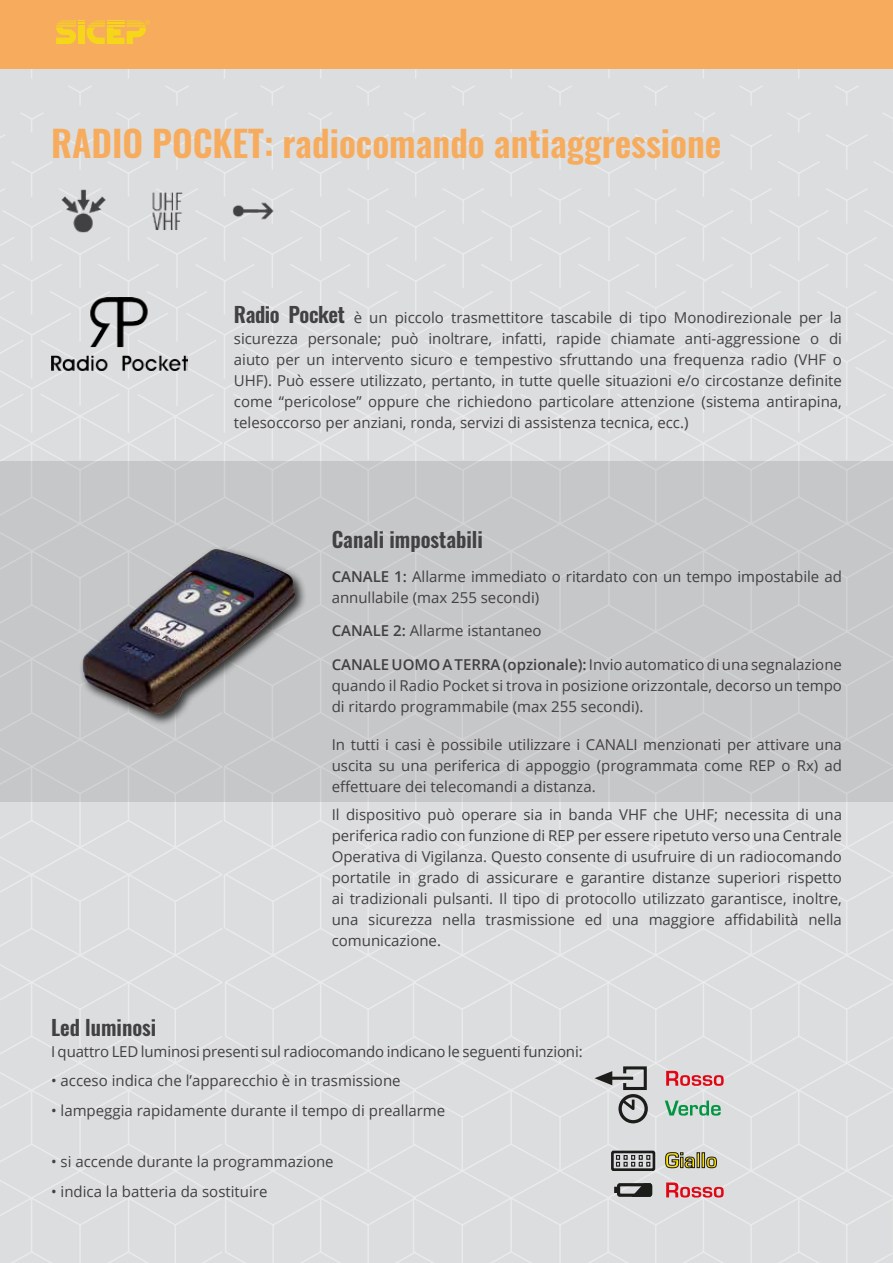
<style>
.page{position:relative;width:893px;height:1263px;background:#fff}
.page>*{position:absolute;margin:0;border:0;box-sizing:border-box;transform-origin:0 0}
.t1{font:600 36px "Oswald";color:#f7ac5d}
.t2{font:600 21px "Oswald";color:#414042}
.t3{font:15px/21px "Open Sans";color:#414042;text-align:justify}
.s1{font-family:"Oswald";font-weight:600;font-size:21px}
.s2{font-weight:600}
</style>
<div class="page">
<div style="left:227px;top:68px;width:666px;height:1195px;background:#dcddde"></div>
<svg style="left:0;top:68px;width:227px;height:1195px;background:#ddddde"></svg>
<div style="left:127px;top:111px;width:97px;height:1152px;background:#dcddde"></div>
<div style="left:0;top:0;width:893px;height:68px;background:#f7ac5d"></div>
<svg style="left:56px;top:20px;width:94px;height:24px"></svg>
<div style="left:0;top:461px;width:893px;height:340px;background:#c6c7c8"></div>
<svg style="left:666px;top:1182px;width:58px;height:15px"></svg>
<svg style="left:665px;top:1152px;width:52px;height:16px"></svg>
<svg style="left:665px;top:1100px;width:56px;height:15px"></svg>
<svg style="left:666px;top:1071px;width:58px;height:15px"></svg>
<div style="left:617px;top:1183px;width:35px;height:14px;border:3px solid #1c1c1b"></div>
<svg style="left:628px;top:1181px;width:26px;height:17px"></svg>
<svg style="left:614px;top:1187px;width:5px;height:6px"></svg>
<div style="left:618px;top:1094px;width:30px;height:29px;border:3px solid #1c1c1b;border-radius:50%"></div>
<svg style="left:619px;top:1097px;width:17px;height:17px"></svg>
<div style="left:611px;top:1150px;width:44px;height:21px;border:3px solid #1c1c1b"></div>
<svg style="left:616px;top:1155px;width:34px;height:11px"></svg>
<hr style="left:611px;top:1077px;width:22px;height:3px;background:#1c1c1b">
<svg style="left:595px;top:1071px;width:17px;height:14px"></svg>
<svg style="left:622px;top:1065px;width:26px;height:26px"></svg>
<div style="left:79px;top:545px;width:228px;height:181px;background:#000;opacity:.75"></div>
<img style="left:82px;top:549px;width:213px;height:165px">
<img style="left:51px;top:298px;width:136px;height:73px">
<img style="left:136px;top:179px;width:64px;height:64px">
<img style="left:51px;top:179px;width:64px;height:64px">
<img style="left:221px;top:179px;width:64px;height:64px">
<h1 class="t1" style="left:51px;top:124px;width:672px">RADIO POCKET: radiocomando antiaggressione</h1>
<p class="t3" style="left:234px;top:306px;width:610px"><span class="s1">Radio Pocket</span> è un piccolo trasmettitore tascabile di tipo Monodirezionale per la sicurezza personale; può inoltrare, infatti, rapide chiamate anti-aggressione o di aiuto per un intervento sicuro e tempestivo sfruttando una frequenza radio (VHF o UHF). Può essere utilizzato, pertanto, in tutte quelle situazioni e/o circostanze definite come “pericolose” oppure che richiedono particolare attenzione (sistema antirapina, telesoccorso per anziani, ronda, servizi di assistenza tecnica, ecc.)</p>
<h2 class="t2" style="left:332px;top:528px;width:153px">Canali impostabili</h2>
<p class="t3" style="left:332px;top:565px;width:512px"><span class="s2">CANALE 1:</span> Allarme immediato o ritardato con un tempo impostabile ad annullabile (max 255 secondi)</p>
<p class="t3" style="left:332px;top:620px;width:211px"><span class="s2">CANALE 2:</span> Allarme istantaneo</p>
<p class="t3" style="left:332px;top:654px;width:512px"><span class="s2">CANALE UOMO A TERRA (opzionale):</span> Invio automatico di una segnalazione quando il Radio Pocket si trova in posizione orizzontale, decorso un tempo di ritardo programmabile (max 255 secondi).</p>
<p class="t3" style="left:332px;top:734px;width:512px">In tutti i casi è possibile utilizzare i CANALI menzionati per attivare una uscita su una periferica di appoggio (programmata come REP o Rx) ad effettuare dei telecomandi a distanza.</p>
<p class="t3" style="left:332px;top:804px;width:512px">Il dispositivo può operare sia in banda VHF che UHF; necessita di una periferica radio con funzione di REP per essere ripetuto verso una Centrale Operativa di Vigilanza. Questo consente di usufruire di un radiocomando portatile in grado di assicurare e garantire distanze superiori rispetto ai tradizionali pulsanti. Il tipo di protocollo utilizzato garantisce, inoltre, una sicurezza nella trasmissione ed una maggiore affidabilità nella comunicazione.</p>
<h2 class="t2" style="left:51px;top:1016px;width:107px">Led luminosi</h2>
<p class="t3" style="left:51px;top:1040px;width:533px">I quattro LED luminosi presenti sul radiocomando indicano le seguenti funzioni:</p>
<p class="t3" style="left:51px;top:1070px;width:351px">• acceso indica che l’apparecchio è in trasmissione</p>
<p class="t3" style="left:51px;top:1100px;width:396px">• lampeggia rapidamente durante il tempo di preallarme</p>
<p class="t3" style="left:51px;top:1151px;width:284px">• si accende durante la programmazione</p>
<p class="t3" style="left:51px;top:1181px;width:218px">• indica la batteria da sostituire</p>
</div>
